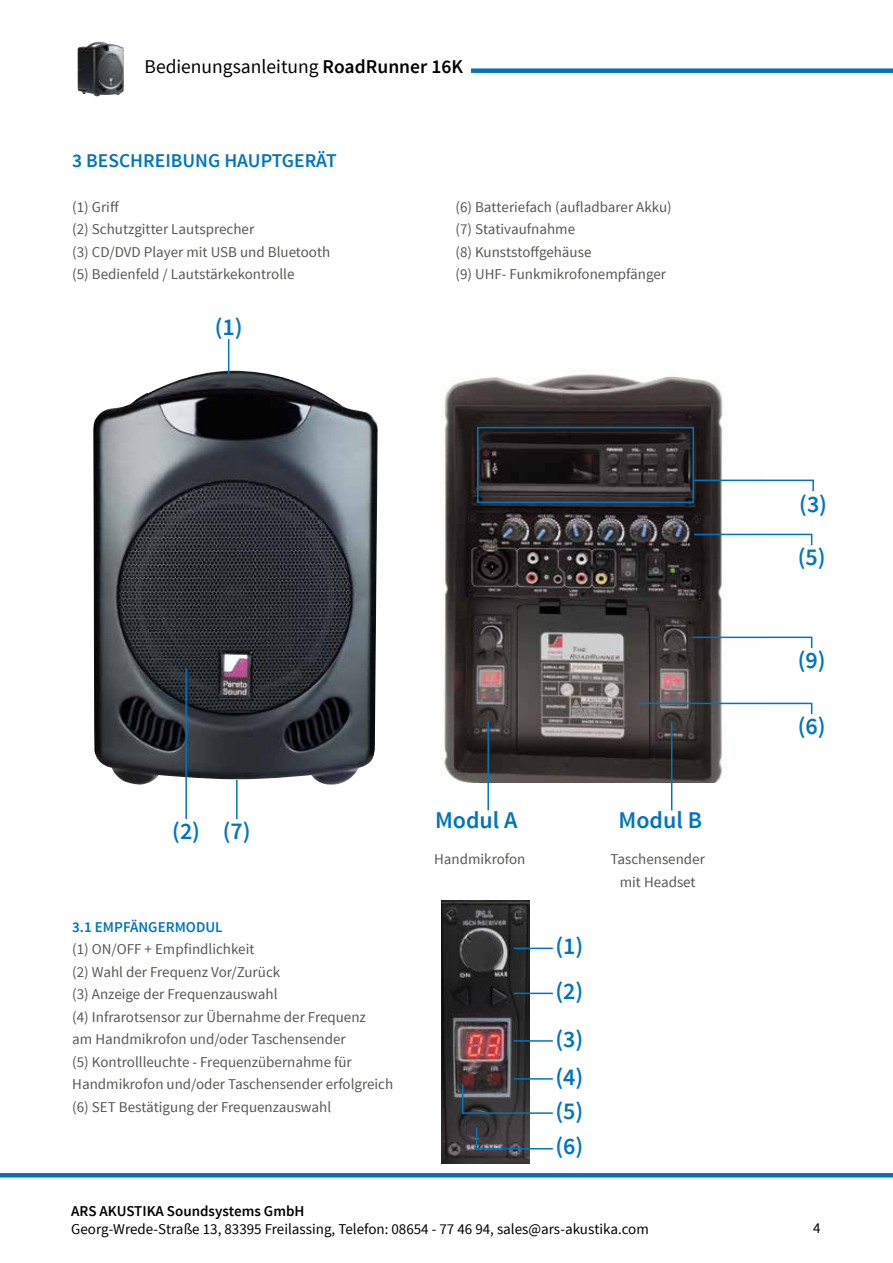
<style>
.page{position:relative;width:893px;height:1263px;background:#fff}
.page>*{position:absolute;margin:0;border:0;box-sizing:border-box;transform-origin:0 0}
.t1{font:600 24px/45px "Source Sans Pro";color:#0075bf}
.t2{font:19.5px "Source Sans Pro";color:#000}
.t3{font:600 19.5px "Source Sans Pro";color:#0075bf}
.t4{font:15px/22.5px "Source Sans Pro";color:#575756}
.t5{font:15px "Source Sans Pro";color:#000}
.t6{font:600 15px "Source Sans Pro";color:#000}
.t7{font:600 15px "Source Sans Pro";color:#0075bf}
.s1{font-weight:600}
</style>
<div class="page">
<hr style="left:0;top:1173px;width:893px;height:4px;background:#0075bf">
<div style="left:471px;top:68px;width:422px;height:5px;background:#0075bf"></div>
<img style="left:78px;top:42px;width:46px;height:54px">
<img style="left:93px;top:371px;width:285px;height:414px">
<img style="left:441px;top:374px;width:286px;height:408px">
<img style="left:441px;top:900px;width:88px;height:263px">
<svg style="left:691px;top:636px;width:122px;height:13px"></svg>
<svg style="left:637px;top:702px;width:176px;height:14px"></svg>
<hr style="left:671px;top:722px;width:1px;height:88px;background:#0075bf">
<hr style="left:487px;top:722px;width:2px;height:88px;background:#0075bf">
<svg style="left:692px;top:533px;width:121px;height:14px"></svg>
<svg style="left:476px;top:426px;width:338px;height:78px"></svg>
<hr style="left:228px;top:339px;width:1px;height:35px;background:#0075bf">
<hr style="left:185px;top:668px;width:2px;height:151px;background:#0075bf">
<hr style="left:236px;top:780px;width:2px;height:39px;background:#0075bf">
<hr style="left:514px;top:948px;width:39px;height:1px;background:#0075bf">
<hr style="left:514px;top:993px;width:39px;height:1px;background:#0075bf">
<hr style="left:514px;top:1040px;width:39px;height:2px;background:#0075bf">
<hr style="left:514px;top:1078px;width:39px;height:2px;background:#0075bf">
<svg style="left:475px;top:1126px;width:78px;height:24px"></svg>
<svg style="left:461px;top:1083px;width:92px;height:31px"></svg>
<h2 class="t2" style="left:145px;top:55px;width:320px">Bedienungsanleitung <span class="s1">RoadRunner 16K</span></h2>
<h2 class="t3" style="left:72px;top:148px;width:266px">3 BESCHREIBUNG HAUPTGERÄT</h2>
<p class="t4" style="left:72px;top:196px;width:259px">(1) Griff<br>(2) Schutzgitter Lautsprecher<br>(3) CD/DVD Player mit USB und Bluetooth (5) Bedienfeld / Lautstärkekontrolle</p>
<p class="t4" style="left:455px;top:196px;width:218px">(6) Batteriefach (aufladbarer Akku) (7) Stativaufnahme<br>(8) Kunststoffgehäuse<br>(9) UHF- Funkmikrofonempfänger</p>
<h1 class="t1" style="left:215px;top:305px;width:29px">(1)</h1>
<h1 class="t1" style="left:172px;top:809px;width:80px">(2) (7)</h1>
<p class="t7" style="left:72px;top:917px;width:152px">3.1 EMPFÄNGERMODUL</p>
<p class="t4" style="left:72px;top:938px;width:322px">(1) ON/OFF + Empfindlichkeit<br>(2) Wahl der Frequenz Vor/Zurück<br>(3) Anzeige der Frequenzauswahl<br>(4) Infrarotsensor zur Übernahme der Frequenz<br>am Handmikrofon und/oder Taschensender<br>(5) Kontrollleuchte - Frequenzübernahme für Handmikrofon und/oder Taschensender erfolgreich (6) SET Bestätigung der Frequenzauswahl</p>
<h1 class="t1" style="left:435px;top:798px;width:84px">Modul A</h1>
<h1 class="t1" style="left:618px;top:798px;width:85px">Modul B</h1>
<p class="t4" style="left:434px;top:848px;width:93px">Handmikrofon</p>
<p class="t4" style="left:610px;top:848px;width:96px;text-align:center">Taschensender mit Headset</p>
<h1 class="t1" style="left:555px;top:924px;width:29px">(1) (2)</h1>
<h1 class="t1" style="left:555px;top:1020px;width:29px;line-height:38px">(3) (4)</h1>
<h1 class="t1" style="left:555px;top:1089px;width:29px">(5)</h1>
<h1 class="t1" style="left:555px;top:1125px;width:29px">(6)</h1>
<h1 class="t1" style="left:799px;top:482px;width:29px">(3)</h1>
<h1 class="t1" style="left:798px;top:535px;width:29px">(5)</h1>
<h1 class="t1" style="left:798px;top:638px;width:29px">(9)</h1>
<h1 class="t1" style="left:798px;top:704px;width:29px">(6)</h1>
<p class="t6" style="left:71px;top:1201px;width:235px">ARS AKUSTIKA Soundsystems GmbH</p>
<p class="t5" style="left:71px;top:1220px;width:579px">Georg-Wrede-Straße 13, 83395 Freilassing, Telefon: 08654 - 77 46 94, sales@ars-akustika.com</p>
<p class="t5" style="left:813px;top:1218px;width:9px">4</p>
</div>
